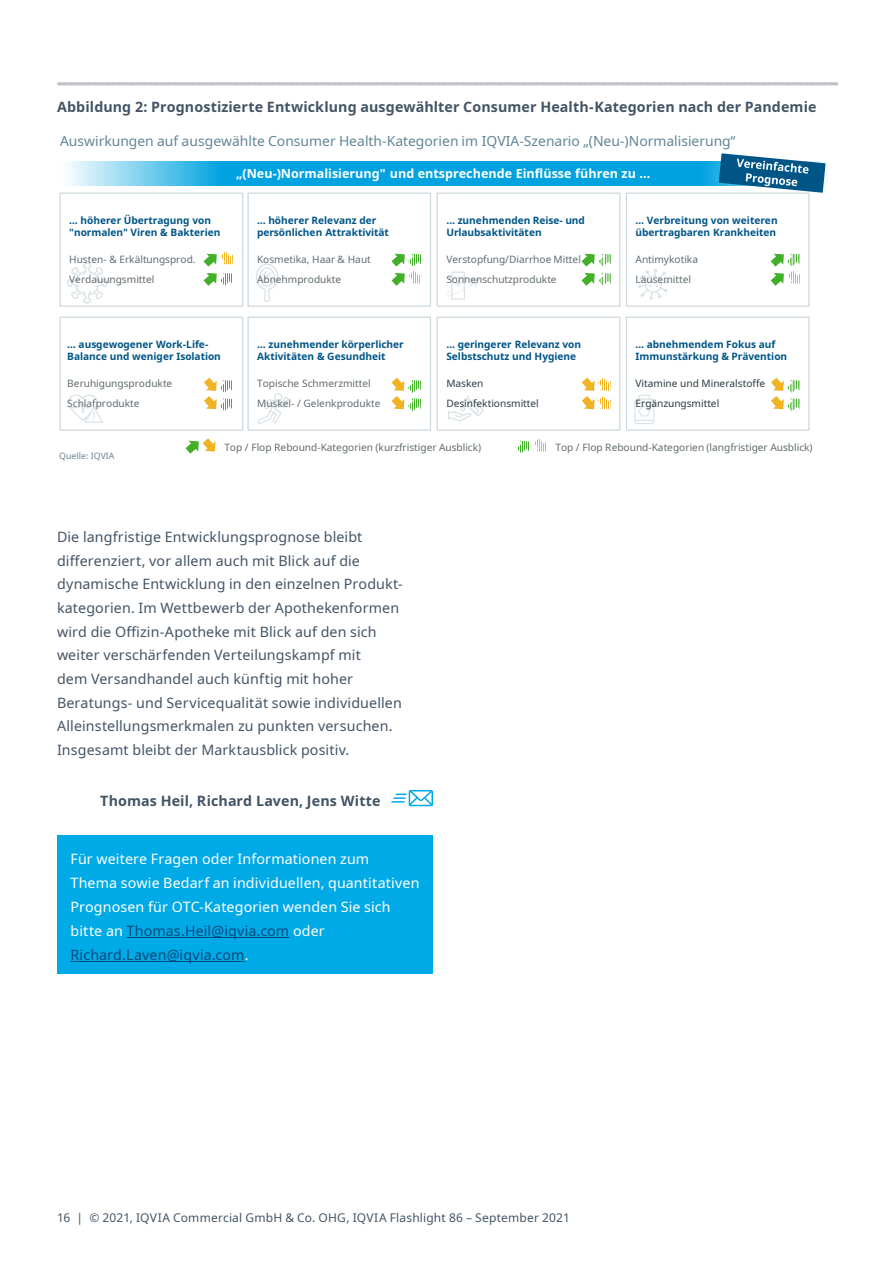
<style>
.page{position:relative;width:893px;height:1263px;background:#fff}
.page>*{position:absolute;margin:0;border:0;box-sizing:border-box;transform-origin:0 0}
.t1{font:14.25px/23.7px "Noto Sans";letter-spacing:.01em;color:#435465}
.t2{font:14.25px/24px "Noto Sans";letter-spacing:.01em;color:#fff}
.t3{font:700 14.25px "Noto Sans";letter-spacing:.01em;color:#435465}
.t4{font:13.95px "Noto Sans";color:#628597}
.t5{font:700 12.6px "Noto Sans";color:#fff}
.t6{font:12px "Noto Sans";letter-spacing:.015em;color:#435465}
.t7{font:700 10.2px/12.1px "Noto Sans";color:#005587}
.t8{font:10.2px/19.6px "Noto Sans";color:#606b71}
.t9{font:10.2px/19.6px "Noto Sans";color:#2b3a42}
.t10{font:8.7px "Noto Sans";letter-spacing:.005em;color:#628597}
.s1{color:#00497c}
</style>
<div class="page">
<svg style="left:59px;top:82px;width:778px;height:3px;background:#c5c6cb"></svg>
<svg style="left:638px;top:269px;width:31px;height:31px"></svg>
<svg style="left:67px;top:263px;width:41px;height:40px"></svg>
<svg style="left:447px;top:272px;width:33px;height:28px"></svg>
<svg style="left:68px;top:394px;width:35px;height:29px"></svg>
<svg style="left:448px;top:396px;width:36px;height:25px"></svg>
<svg style="left:256px;top:264px;width:22px;height:38px"></svg>
<svg style="left:257px;top:393px;width:32px;height:31px"></svg>
<svg style="left:634px;top:395px;width:20px;height:29px"></svg>
<div style="left:60px;top:193px;width:183px;height:114px;border:1px solid #ced9df"></div>
<div style="left:247px;top:193px;width:184px;height:114px;border:1px solid #ced9df"></div>
<div style="left:437px;top:193px;width:183px;height:114px;border:1px solid #ced9df"></div>
<div style="left:626px;top:193px;width:184px;height:114px;border:1px solid #ced9df"></div>
<div style="left:60px;top:317px;width:183px;height:114px;border:1px solid #ced9df"></div>
<div style="left:247px;top:317px;width:184px;height:114px;border:1px solid #ced9df"></div>
<div style="left:626px;top:317px;width:184px;height:114px;border:1px solid #ced9df"></div>
<svg style="left:69px;top:162px;width:758px;height:24px;background:#1dade3"></svg>
<div style="left:437px;top:317px;width:183px;height:114px;border:1px solid #ced9df"></div>
<svg style="left:719px;top:153px;width:106px;height:40px"></svg>
<svg style="left:204px;top:252px;width:29px;height:15px"></svg>
<svg style="left:204px;top:273px;width:28px;height:13px"></svg>
<svg style="left:392px;top:254px;width:29px;height:32px"></svg>
<svg style="left:581px;top:254px;width:30px;height:13px"></svg>
<svg style="left:581px;top:273px;width:30px;height:13px"></svg>
<svg style="left:204px;top:378px;width:28px;height:33px"></svg>
<svg style="left:392px;top:378px;width:29px;height:33px"></svg>
<svg style="left:771px;top:378px;width:29px;height:33px"></svg>
<svg style="left:582px;top:378px;width:29px;height:31px"></svg>
<svg style="left:186px;top:438px;width:30px;height:16px"></svg>
<svg style="left:518px;top:438px;width:28px;height:15px"></svg>
<svg style="left:771px;top:254px;width:29px;height:32px"></svg>
<svg style="left:391px;top:790px;width:42px;height:16px"></svg>
<div style="left:57px;top:835px;width:376px;height:138px;background:#00aae7"></div>
<hr style="left:127px;top:937px;width:162px;height:1px;background:#00497c">
<hr style="left:71px;top:961px;width:174px;height:1px;background:#00497c">
<p class="t3" style="left:57px;top:97px;width:761px">Abbildung 2: Prognostizierte Entwicklung ausgewählter Consumer Health-Kategorien nach der Pandemie</p>
<p class="t4" style="left:60px;top:131px;width:677px">Auswirkungen auf ausgewählte Consumer Health-Kategorien im IQVIA-Szenario „(Neu-)Normalisierung“</p>
<p class="t7" style="left:69px;top:214px;width:153px">… höherer Übertragung von "normalen" Viren &amp; Bakterien</p>
<p class="t8" style="left:69px;top:250px;width:128px">Husten- &amp; Erkältungsprod.<br>Verdauungsmittel</p>
<p class="t5" style="left:236px;top:165px;width:416px">„(Neu-)Normalisierung" und entsprechende Einflüsse führen zu ...</p>
<p class="t7" style="left:257px;top:214px;width:134px">… höherer Relevanz der persönlichen Attraktivität</p>
<p class="t8" style="left:257px;top:250px;width:115px">Kosmetika, Haar &amp; Haut<br>Abnehmprodukte</p>
<p class="t7" style="left:446px;top:214px;width:140px">… zunehmenden Reise- und<br>Urlaubsaktivitäten</p>
<p class="t8" style="left:446px;top:250px;width:136px">Verstopfung/Diarrhoe Mittel<br>Sonnenschutzprodukte</p>
<p class="t7" style="left:635px;top:214px;width:144px">… Verbreitung von weiteren übertragbaren Krankheiten</p>
<p class="t8" style="left:635px;top:250px;width:64px">Antimykotika<br>Läusemittel</p>
<p class="t7" style="left:67px;top:338px;width:155px">… ausgewogener Work-Life-<br>Balance und weniger Isolation</p>
<p class="t8" style="left:67px;top:374px;width:107px">Beruhigungsprodukte<br>Schlafprodukte</p>
<p class="t7" style="left:635px;top:338px;width:153px">… abnehmendem Fokus auf<br>Immunstärkung &amp; Prävention</p>
<p class="t9" style="left:635px;top:374px;width:131px">Vitamine und Mineralstoffe<br>Ergänzungsmittel</p>
<p class="t7" style="left:446px;top:338px;width:136px">… geringerer Relevanz von<br>Selbstschutz und Hygiene</p>
<p class="t9" style="left:446px;top:374px;width:94px">Masken<br>Desinfektionsmittel</p>
<p class="t8" style="left:224px;top:438px;width:258px">Top / Flop Rebound-Kategorien (kurzfristiger Ausblick)</p>
<p class="t8" style="left:555px;top:438px;width:259px">Top / Flop Rebound-Kategorien (langfristiger Ausblick)</p>
<p class="t7" style="left:257px;top:338px;width:148px">… zunehmender körperlicher<br>Aktivitäten &amp; Gesundheit</p>
<p class="t8" style="left:257px;top:374px;width:125px">Topische Schmerzmittel<br>Muskel- / Gelenkprodukte</p>
<p class="t10" style="left:59px;top:450px;width:57px">Quelle: IQVIA</p>
<p class="t1" style="left:57px;top:525px;width:347px">Die langfristige Entwicklungsprognose bleibt differenziert, vor allem auch mit Blick auf die dynamische Entwicklung in den einzelnen Produkt&shy;kategorien. Im Wettbewerb der Apothekenformen wird die Offizin-Apotheke mit Blick auf den sich weiter verschärfenden Verteilungskampf mit<br>dem Versandhandel auch künftig mit hoher Beratungs- und Servicequalität sowie individuellen Alleinstellungsmerkmalen zu punkten versuchen.<br>Insgesamt bleibt der Marktausblick positiv.</p>
<p class="t3" style="left:100px;top:790px;width:282px">Thomas Heil, Richard Laven, Jens Witte</p>
<p class="t2" style="left:71px;top:847px;width:350px">Für weitere Fragen oder Informationen zum Thema sowie Bedarf an individuellen, quantitativen Prognosen für OTC-Kategorien wenden Sie sich bitte an <span class="s1">Thomas.Heil@iqvia.com</span> oder <span class="s1">Richard.Laven@iqvia.com</span>.</p>
<p class="t6" style="left:57px;top:1209px;width:514px">16 | © 2021, IQVIA Commercial GmbH &amp; Co. OHG, IQVIA Flashlight 86 – September 2021</p>
</div>
